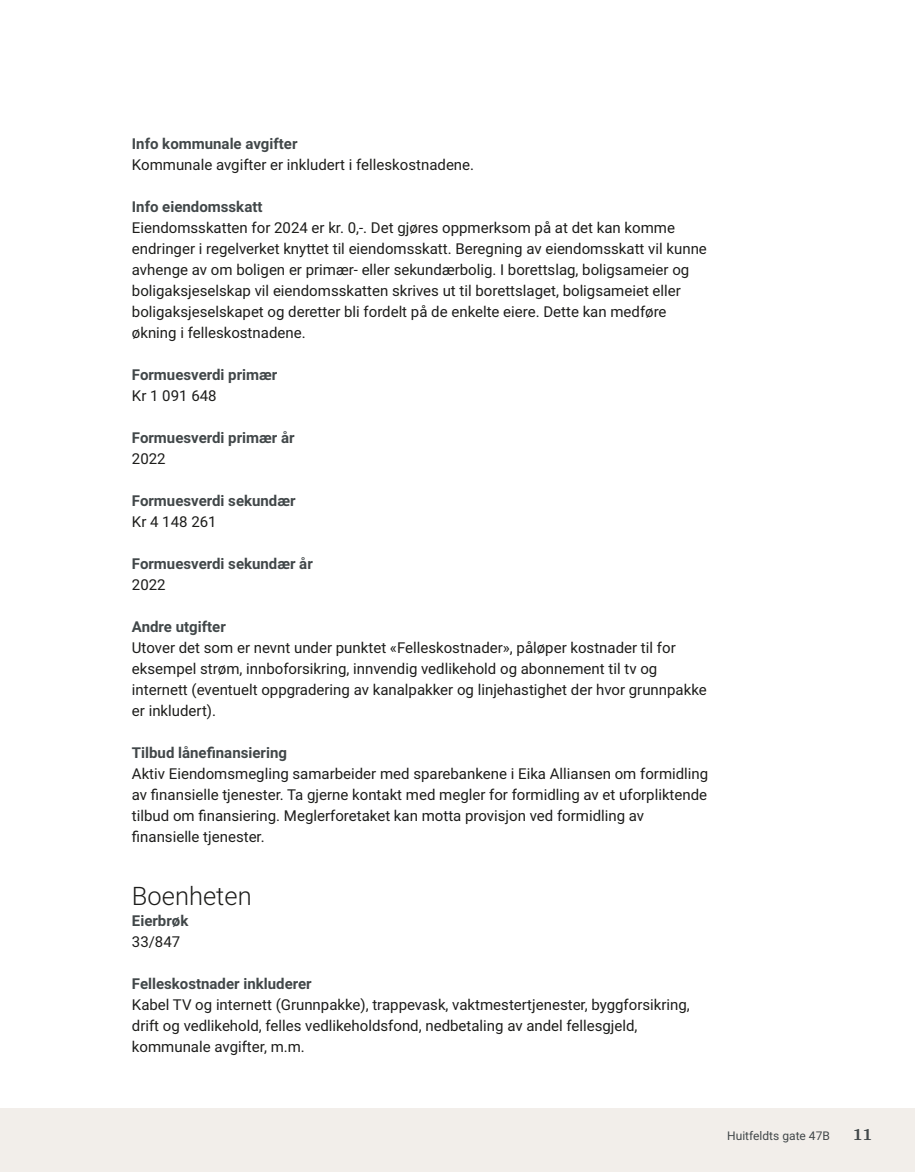
<style>
.page{position:relative;width:915px;height:1172px;background:#fff}
.page>*{position:absolute;margin:0;border:0;box-sizing:border-box;transform-origin:0 0}
.t1{font:300 25.5px "Roboto Vitec";color:#1d1d1b}
.t2{font:700 18px "Arya";color:#414749}
.t3{font:15px/21px "Roboto Vitec";color:#1d1d1b}
.t4{font:700 15px "Roboto Vitec";color:#414749}
.t5{font:12px "Roboto Vitec";color:#414749}
</style>
<div class="page">
<div style="left:0;top:1108px;width:914px;height:64px;background:#f2eeea"></div>
<p class="t4" style="left:132px;top:133px;width:167px">Info kommunale avgifter</p>
<p class="t3" style="left:132px;top:153px;width:343px">Kommunale avgifter er inkludert i felleskostnadene.</p>
<p class="t4" style="left:132px;top:196px;width:132px">Info eiendomsskatt</p>
<p class="t3" style="left:132px;top:216px;width:576px">Eiendomsskatten for 2024 er kr. 0,‑. Det gjøres oppmerksom på at det kan komme endringer i regelverket knyttet til eiendomsskatt. Beregning av eiendomsskatt vil kunne avhenge av om boligen er primær‑ eller sekundærbolig. I borettslag, boligsameier og boligaksjeselskap vil eiendomsskatten skrives ut til borettslaget, boligsameiet eller boligaksjeselskapet og deretter bli fordelt på de enkelte eiere. Dette kan medføre økning i felleskostnadene.</p>
<p class="t4" style="left:132px;top:364px;width:147px">Formuesverdi primær</p>
<p class="t3" style="left:132px;top:384px;width:86px">Kr 1 091 648</p>
<p class="t4" style="left:132px;top:427px;width:164px">Formuesverdi primær år</p>
<p class="t3" style="left:132px;top:447px;width:35px">2022</p>
<p class="t4" style="left:132px;top:490px;width:165px">Formuesverdi sekundær</p>
<p class="t3" style="left:132px;top:510px;width:86px">Kr 4 148 261</p>
<p class="t4" style="left:132px;top:553px;width:182px">Formuesverdi sekundær år</p>
<p class="t3" style="left:132px;top:573px;width:35px">2022</p>
<p class="t4" style="left:132px;top:616px;width:95px">Andre utgifter</p>
<p class="t3" style="left:132px;top:636px;width:576px">Utover det som er nevnt under punktet «Felleskostnader», påløper kostnader til for eksempel strøm, innboforsikring, innvendig vedlikehold og abonnement til tv og internett (eventuelt oppgradering av kanalpakker og linjehastighet der hvor grunnpakke er inkludert).</p>
<p class="t4" style="left:132px;top:742px;width:156px">Tilbud lånefinansiering</p>
<p class="t3" style="left:132px;top:762px;width:577px">Aktiv Eiendomsmegling samarbeider med sparebankene i Eika Alliansen om formidling av finansielle tjenester. Ta gjerne kontakt med megler for formidling av et uforpliktende tilbud om finansiering. Meglerforetaket kan motta provisjon ved formidling av finansielle tjenester.</p>
<h1 class="t1" style="left:132px;top:878px;width:121px">Boenheten</h1>
<p class="t4" style="left:132px;top:910px;width:58px">Eierbrøk</p>
<p class="t3" style="left:132px;top:930px;width:50px">33/847</p>
<p class="t4" style="left:132px;top:973px;width:181px">Felleskostnader inkluderer</p>
<p class="t3" style="left:132px;top:993px;width:559px">Kabel TV og internett (Grunnpakke), trappevask, vaktmestertjenester, byggforsikring, drift og vedlikehold, felles vedlikeholdsfond, nedbetaling av andel fellesgjeld, kommunale avgifter, m.m.</p>
<p class="t5" style="left:727px;top:1127px;width:104px">Huitfeldts gate 47B</p>
<p class="t2" style="left:852px;top:1123px;width:21px">11</p>
</div>
